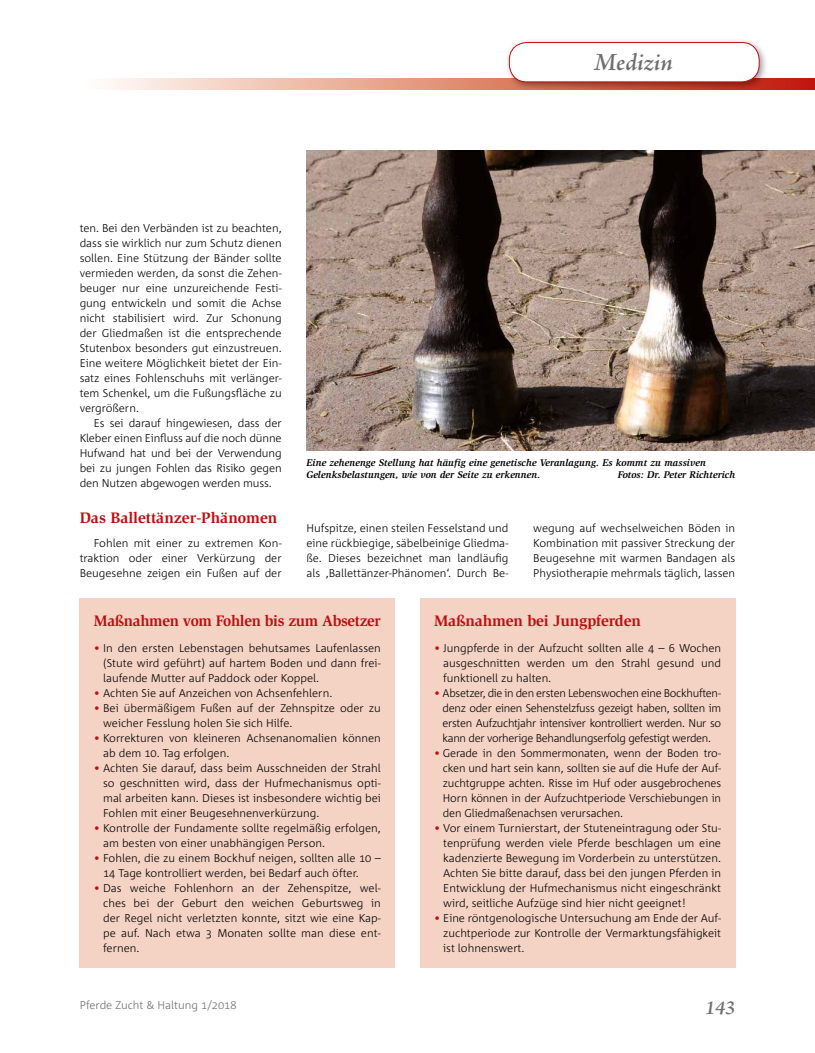
<style>
.page{position:relative;width:815px;height:1053px;background:#fff}
.page>*{position:absolute;margin:0;border:0;box-sizing:border-box;transform-origin:0 0}
.t1{font:italic 600 25px "Adobe Jenson Pro";letter-spacing:-.005em;color:#706f6f}
.t2{font:italic 600 20px "Adobe Jenson Pro";color:#706f6f}
.t3{font:700 15.62px "Slimbach";letter-spacing:-.01em;color:#c00d0e}
.t4{font:300 11.25px/15px "Agro Sans";color:#000;text-align:justify}
.t5{font:300 11.25px "Agro Sans";color:#706f6f}
.t6{font:italic 700 10px/12.5px "Slimbach";color:#000}
.s1{color:#c00d0e}
</style>
<div class="page">
<svg style="left:109px;top:79px;width:706px;height:10px;background:#e8aa98"></svg>
<div style="left:505px;top:38px;width:263px;height:54px;background:#000;opacity:.4"></div>
<div style="left:509px;top:43px;width:250px;height:39px;background:#fff;border-radius:18px"></div>
<div style="left:509px;top:42px;width:250px;height:40px;border:1px solid #c00d0e;border-radius:18px"></div>
<div style="left:420px;top:598px;width:315px;height:369px;background:#f4d3c5"></div>
<div style="left:80px;top:598px;width:315px;height:369px;background:#f4d3c5"></div>
<img style="left:306px;top:150px;width:509px;height:300px">
<h1 class="t1" style="left:594px;top:48px;width:81px">Medizin</h1>
<p class="t4" style="left:80px;top:220px;width:203px">ten. Bei den Verbänden ist zu beachten, dass sie wirklich nur zum Schutz dienen sollen. Eine Stützung der Bänder sollte vermieden werden, da sonst die Zehen&shy;beuger nur eine unzureichende Festi&shy;gung entwickeln und somit die Achse nicht stabilisiert wird. Zur Schonung der Gliedmaßen ist die entsprechende Stutenbox besonders gut einzustreuen.<br>Eine weitere Möglichkeit bietet der Ein&shy;satz eines Fohlenschuhs mit verlänger&shy;tem Schenkel, um die Fußungsfläche zu vergrößern.</p>
<p class="t4" style="left:80px;top:415px;width:203px;text-indent:14px">Es sei darauf hingewiesen, dass der Kleber einen Einfluss auf die noch dünne Hufwand hat und bei der Verwendung bei zu jungen Fohlen das Risiko gegen den Nutzen abgewogen werden muss.</p>
<h3 class="t3" style="left:80px;top:508px;width:199px">Das Ballettänzer-Phänomen</h3>
<p class="t4" style="left:80px;top:535px;width:203px;text-indent:14px">Fohlen mit einer zu extremen Kon&shy;traktion oder einer Verkürzung der Beugesehne zeigen ein Fußen auf der</p>
<p class="t6" style="left:306px;top:456px;width:401px">Eine zehenenge Stellung hat häufig eine genetische Veranlagung. Es kommt zu massiven<br>Gelenksbelastungen, wie von der Seite zu erkennen.</p>
<p class="t6" style="left:618px;top:468px;width:119px">Fotos: Dr. Peter Richterich</p>
<p class="t4" style="left:306px;top:520px;width:203px">Hufspitze, einen steilen Fesselstand und eine rückbiegige, säbelbeinige Gliedma&shy;ße. Dieses bezeichnet man landläufig als ‚Ballettänzer-Phänomen‘. Durch Be-</p>
<p class="t4" style="left:533px;top:520px;width:203px">wegung auf wechselweichen Böden in Kombination mit passiver Streckung der Beugesehne mit warmen Bandagen als Physiotherapie mehrmals täglich, lassen</p>
<h3 class="t3" style="left:94px;top:611px;width:289px">Maßnahmen vom Fohlen bis zum Absetzer</h3>
<p class="t4" style="left:103px;top:640px;width:279px;text-indent:-9px"><span class="s1">•</span> In den ersten Lebenstagen behutsames Laufenlassen (Stute wird geführt) auf hartem Boden und dann frei&shy;laufende Mutter auf Paddock oder Koppel.</p>
<p class="t4" style="left:94px;top:685px;width:240px"><span class="s1">•</span> Achten Sie auf Anzeichen von Achsenfehlern.</p>
<p class="t4" style="left:103px;top:700px;width:279px;text-indent:-9px"><span class="s1">•</span> Bei übermäßigem Fußen auf der Zehnspitze oder zu weicher Fesslung holen Sie sich Hilfe.</p>
<p class="t4" style="left:103px;top:730px;width:279px;text-indent:-9px"><span class="s1">•</span> Korrekturen von kleineren Achsenanomalien können ab dem 10. Tag erfolgen.</p>
<p class="t4" style="left:103px;top:760px;width:279px;text-indent:-9px"><span class="s1">•</span> Achten Sie darauf, dass beim Ausschneiden der Strahl so geschnitten wird, dass der Hufmechanismus opti&shy;mal arbeiten kann. Dieses ist insbesondere wichtig bei Fohlen mit einer Beugesehnenverkürzung.</p>
<p class="t4" style="left:103px;top:820px;width:279px;text-indent:-9px"><span class="s1">•</span> Kontrolle der Fundamente sollte regelmäßig erfolgen, am besten von einer unabhängigen Person.</p>
<p class="t4" style="left:103px;top:850px;width:279px;text-indent:-9px"><span class="s1">•</span> Fohlen, die zu einem Bockhuf neigen, sollten alle 10 –<br>14 Tage kontrolliert werden, bei Bedarf auch öfter.</p>
<p class="t4" style="left:103px;top:880px;width:279px;text-indent:-9px"><span class="s1">•</span> Das weiche Fohlenhorn an der Zehenspitze, wel&shy;ches bei der Geburt den weichen Geburtsweg in der Regel nicht verletzten konnte, sitzt wie eine Kap&shy;pe auf. Nach etwa 3 Monaten sollte man diese ent&shy;fernen.</p>
<p class="t5" style="left:80px;top:998px;width:158px">Pferde Zucht &amp; Haltung 1/2018</p>
<h3 class="t3" style="left:434px;top:611px;width:208px">Maßnahmen bei Jungpferden</h3>
<p class="t4" style="left:443px;top:640px;width:279px;text-indent:-9px"><span class="s1">•</span> Jungpferde in der Aufzucht sollten alle 4 – 6 Wochen ausgeschnitten werden um den Strahl gesund und funktionell zu halten.</p>
<p class="t4" style="left:443px;top:685px;width:280px;text-indent:-8px"><span class="s1">•</span> Absetzer, die in den ersten Lebenswochen eine Bockhuften&shy;denz oder einen Sehenstelzfuss gezeigt haben, sollten im ersten Aufzuchtjahr intensiver kontrolliert werden. Nur so kann der vorherige Behandlungserfolg gefestigt werden.</p>
<p class="t4" style="left:443px;top:745px;width:280px;text-indent:-9px"><span class="s1">•</span> Gerade in den Sommermonaten, wenn der Boden tro&shy;cken und hart sein kann, sollten sie auf die Hufe der Auf&shy;zuchtgruppe achten. Risse im Huf oder ausgebrochenes Horn können in der Aufzuchtperiode Verschiebungen in den Gliedmaßenachsen verursachen.</p>
<p class="t4" style="left:443px;top:820px;width:279px;text-indent:-9px"><span class="s1">•</span> Vor einem Turnierstart, der Stuteneintragung oder Stu&shy;tenprüfung werden viele Pferde beschlagen um eine kadenzierte Bewegung im Vorderbein zu unterstützen.<br>Achten Sie bitte darauf, dass bei den jungen Pferden in Entwicklung der Hufmechanismus nicht eingeschränkt wird, seitliche Aufzüge sind hier nicht geeignet!</p>
<p class="t4" style="left:443px;top:910px;width:279px;text-indent:-9px"><span class="s1">•</span> Eine röntgenologische Untersuchung am Ende der Auf&shy;zuchtperiode zur Kontrolle der Vermarktungsfähigkeit ist lohnenswert.</p>
<h2 class="t2" style="left:705px;top:996px;width:32px">143</h2>
</div>
